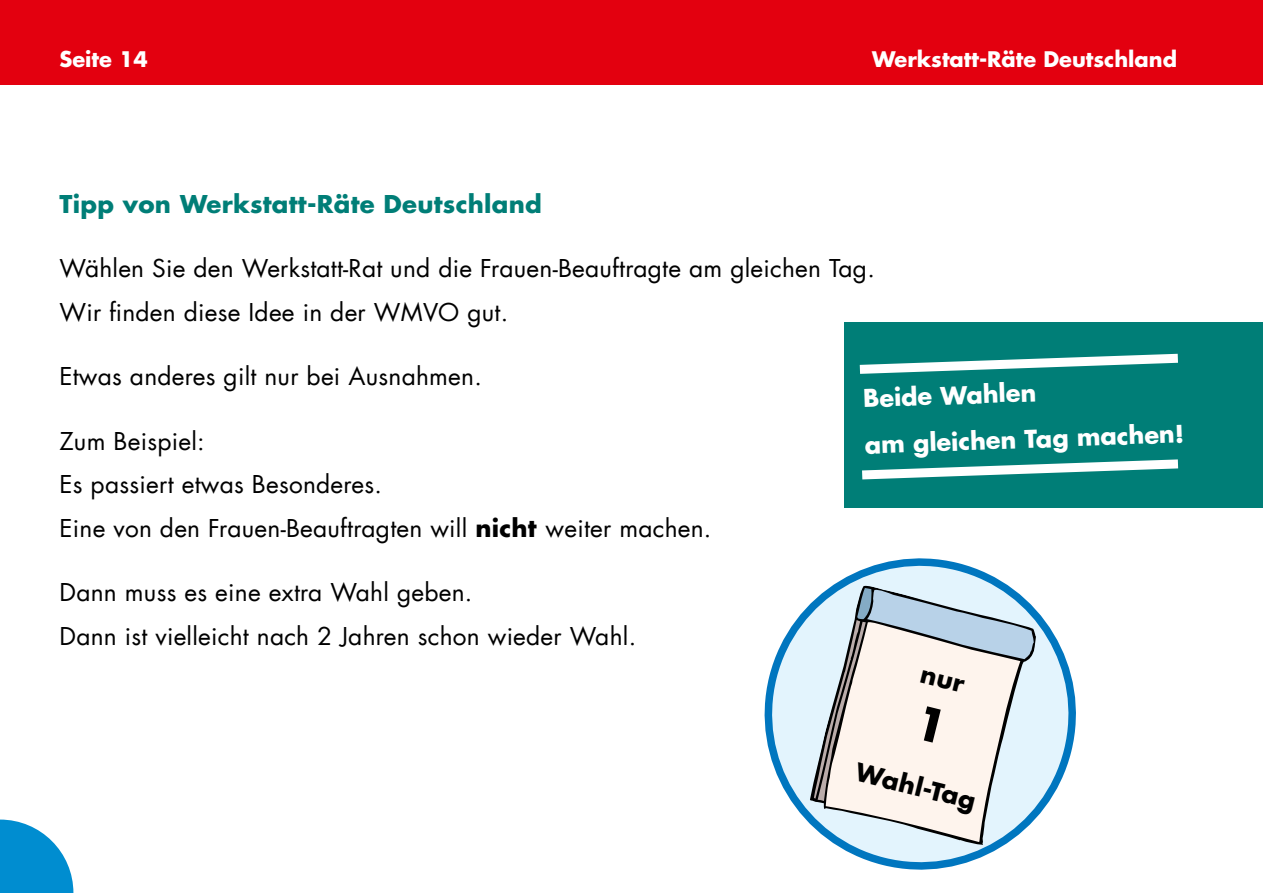
<style>
.page{position:relative;width:1263px;height:893px;background:#fff}
.page>*{position:absolute;margin:0;border:0;box-sizing:border-box;transform-origin:0 0}
.t1{font:700 24.45px "Futura Com";color:#000}
.t2{font:24px/43.5px "Futura Com";letter-spacing:.01em;color:#000}
.t3{font:700 24px "Futura Com";letter-spacing:.01em;color:#007e77}
.t4{font:700 24px/46.5px "Futura Com";color:#fff}
.t5{font:700 21px "Futura Com";color:#fff}
.s1{font-weight:700}
</style>
<div class="page">
<div style="left:0;top:0;width:1263px;height:85px;background:#e3000f"></div>
<svg style="left:0;top:819px;width:73px;height:74px"></svg>
<svg style="left:764px;top:558px;width:312px;height:312px"></svg>
<div style="left:844px;top:322px;width:419px;height:186px;background:#007e77"></div>
<svg style="left:859px;top:353px;width:319px;height:21px"></svg>
<svg style="left:862px;top:459px;width:317px;height:21px"></svg>
<svg style="left:814px;top:588px;width:220px;height:254px;background:#dadee0"></svg>
<p class="t5" style="left:60px;top:43px;width:90px">Seite 14</p>
<p class="t5" style="left:872px;top:43px;width:307px">Werkstatt-Räte Deutschland</p>
<p class="t3" style="left:60px;top:185px;width:484px">Tipp von Werkstatt-Räte Deutschland</p>
<p class="t2" style="left:60px;top:246px;width:817px">Wählen Sie den Werkstatt-Rat und die Frauen-Beauftragte am gleichen Tag.<br>Wir finden diese Idee in der WMVO gut.</p>
<p class="t2" style="left:60px;top:354px;width:424px">Etwas anderes gilt nur bei Ausnahmen.</p>
<p class="t2" style="left:60px;top:419px;width:653px">Zum Beispiel:<br>Es passiert etwas Besonderes.<br>Eine von den Frauen-Beauftragten will <span class="s1">nicht</span> weiter machen.</p>
<p class="t2" style="left:60px;top:570px;width:578px">Dann muss es eine extra Wahl geben.<br>Dann ist vielleicht nach 2 Jahren schon wieder Wahl.</p>
<p class="t4" style="left:862px;top:374px;width:321px;rotate:-2deg">Beide Wahlen<br>am gleichen Tag machen!</p>
<p class="t1" style="left:861px;top:753px;width:124px;rotate:14deg">Wahl-Tag</p>
</div>
